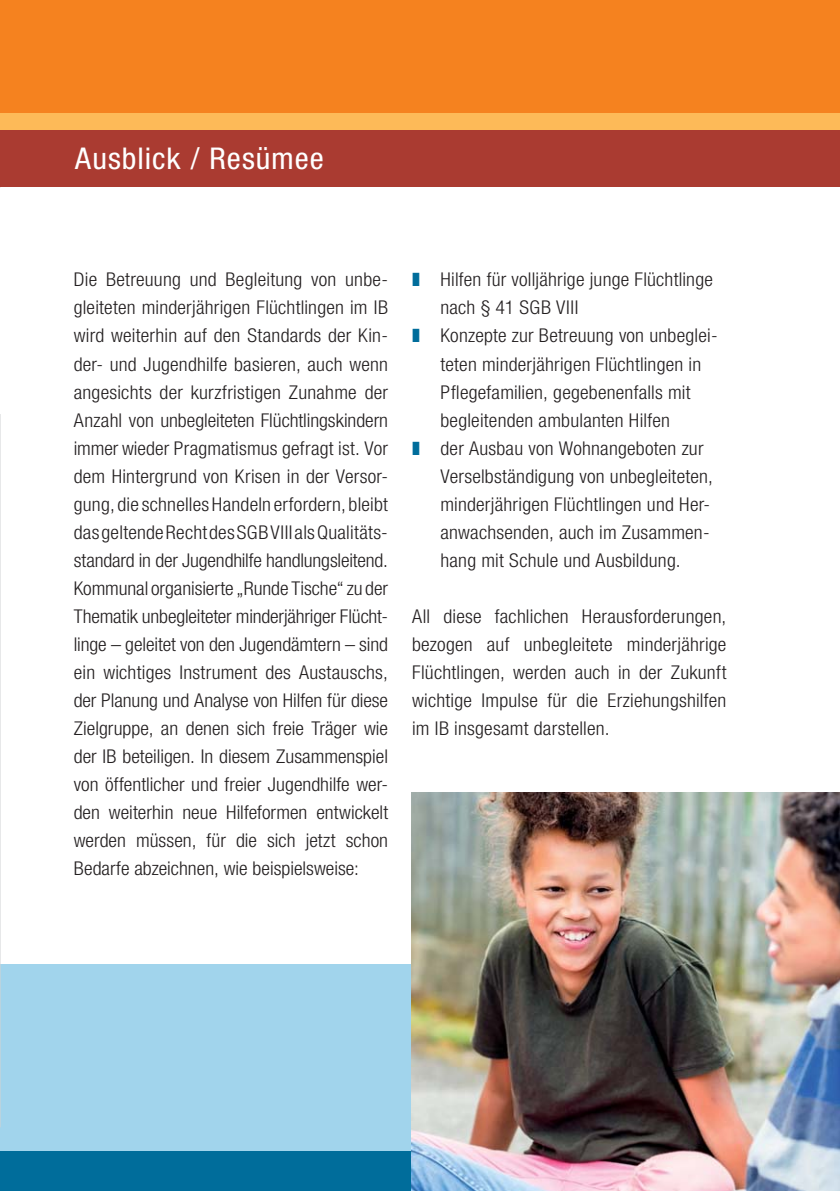
<style>
.page{position:relative;width:840px;height:1191px;background:#fff}
.page>*{position:absolute;margin:0;border:0;box-sizing:border-box;transform-origin:0 0}
.t1{font:condensed 30px "Helvetica Neue LT Com";letter-spacing:.03em;color:#fff;scale:1.05 1}
.t2{font:300 condensed 19px/28px "Helvetica Neue LT Com";letter-spacing:.005em;color:#231f20;text-align:justify;scale:1.05 1}
.t3{font:300 condensed 19px "Helvetica Neue LT";letter-spacing:.01em;color:#231f20;scale:1.05 1}
.t4{font:300 condensed 19px "Helvetica Neue LT";letter-spacing:.03em;color:#231f20;scale:1.05 1}
.s1{color:#006d9b}
</style>
<div class="page">
<div style="left:0;top:964px;width:411px;height:187px;background:#a1d4ec"></div>
<div style="left:0;top:0;width:839px;height:113px;background:#f5821f"></div>
<div style="left:0;top:113px;width:839px;height:17px;background:#fdba58"></div>
<div style="left:0;top:130px;width:839px;height:57px;background:#aa3b31"></div>
<div style="left:0;top:1151px;width:411px;height:40px;background:#006d9b"></div>
<img style="left:411px;top:792px;width:428px;height:399px">
<h1 class="t1" style="left:75px;top:147px;width:238px">Ausblick / Resümee</h1>
<p class="t2" style="left:74px;top:267px;width:301px">Die Betreuung und Begleitung von unbe&shy;gleiteten minderjährigen Flüchtlingen im IB wird weiterhin auf den Standards der Kin&shy;der- und Jugendhilfe basieren, auch wenn angesichts der kurzfristigen Zunahme der Anzahl von unbegleiteten Flüchtlingskindern immer wieder Pragmatismus gefragt ist. Vor dem Hintergrund von Krisen in der Versor&shy;gung, die schnelles Handeln erfordern, bleibt das geltende Recht des SGB VIII als Qualitäts&shy;standard in der Jugendhilfe handlungsleitend.<br>Kommunal organisierte „Runde Tische“ zu der Thematik unbegleiteter minderjähriger Flücht&shy;linge – geleitet von den Jugendämtern – sind ein wichtiges Instrument des Austauschs, der Planung und Analyse von Hilfen für diese Zielgruppe, an denen sich freie Träger wie der IB beteiligen. In diesem Zusammenspiel von öffentlicher und freier Jugendhilfe wer&shy;den weiterhin neue Hilfeformen entwickelt werden müssen, für die sich jetzt schon Bedarfe abzeichnen, wie beispielsweise:</p>
<p class="t3" style="left:412px;top:273px;width:288px"><span class="s1">❚</span> Hilfen für volljährige junge Flüchtlinge</p>
<p class="t4" style="left:440px;top:301px;width:133px">nach § 41 SGB VIII</p>
<p class="t3" style="left:412px;top:329px;width:292px"><span class="s1">❚</span> Konzepte zur Betreuung von unbeglei-</p>
<p class="t3" style="left:440px;top:357px;width:250px">teten minderjährigen Flüchtlingen in</p>
<p class="t3" style="left:440px;top:385px;width:239px">Pflegefamilien, gegebenenfalls mit</p>
<p class="t3" style="left:440px;top:413px;width:220px">begleitenden ambulanten Hilfen</p>
<p class="t3" style="left:412px;top:441px;width:279px"><span class="s1">❚</span> der Ausbau von Wohnangeboten zur</p>
<p class="t3" style="left:440px;top:469px;width:261px">Verselbständigung von unbegleiteten,</p>
<p class="t3" style="left:440px;top:497px;width:258px">minderjährigen Flüchtlingen und Her-</p>
<p class="t3" style="left:440px;top:525px;width:258px">anwachsenden, auch im Zusammen-</p>
<p class="t3" style="left:440px;top:553px;width:230px">hang mit Schule und Ausbildung.</p>
<p class="t2" style="left:412px;top:603px;width:301px">All diese fachlichen Herausforderungen, bezogen auf unbegleitete minderjährige Flüchtlingen, werden auch in der Zukunft wichtige Impulse für die Erziehungshilfen im IB insgesamt darstellen.</p>
</div>
